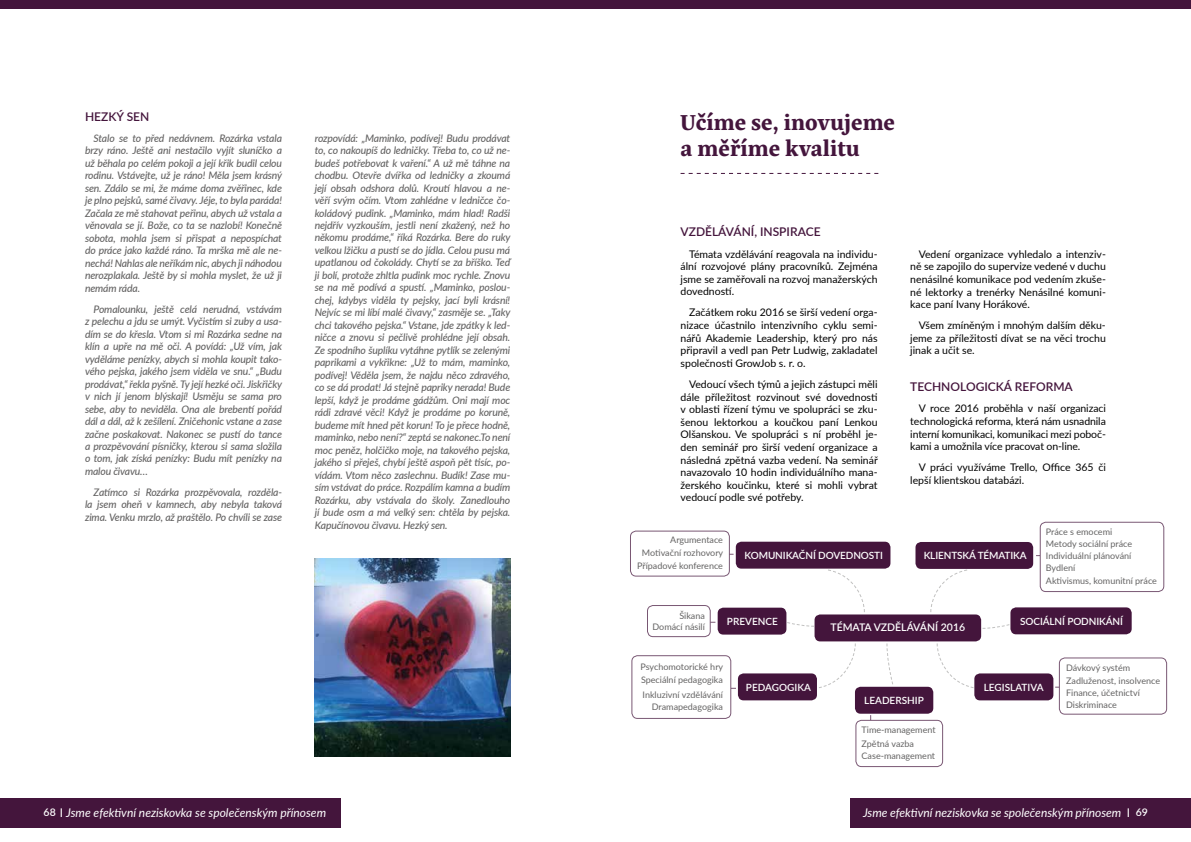
<style>
.page{position:relative;width:1191px;height:842px;background:#fff}
.page>*{position:absolute;margin:0;border:0;box-sizing:border-box;transform-origin:0 0}
.t1{font:700 22px/26.4px "Eskorte Latin";color:#44153c}
.t2{font:italic 12px "Lato";color:#fff}
.t3{font:600 12px "Lato";color:#44153c}
.t4{font:10.5px/12.6px "Lato";color:#000;text-align:justify}
.t5{font:600 10.5px "Lato";color:#fff}
.t6{font:italic 500 10.4px/12.5px "Lato";letter-spacing:-.015em;color:#646363;text-align:justify}
.t7{font:600 10px "Lato";letter-spacing:-.01em;color:#fff}
.t8{font:9px/11.8px "Lato";color:#646363;text-align:right}
.s1{font-weight:600;font-style:normal;font-size:10.5px}
.s2{font-style:normal}
</style>
<div class="page">
<img style="left:315px;top:558px;width:195px;height:199px">
<div style="left:850px;top:798px;width:341px;height:30px;background:#44153c"></div>
<div style="left:595px;top:0;width:596px;height:9px;background:#44153c"></div>
<div style="left:0;top:798px;width:340px;height:30px;background:#44153c"></div>
<div style="left:0;top:0;width:595px;height:9px;background:#44153c"></div>
<div style="left:814px;top:614px;width:167px;height:27px;background:#44153c;border-radius:6px"></div>
<div style="left:717px;top:608px;width:69px;height:27px;background:#44153c;border-radius:6px"></div>
<div style="left:736px;top:542px;width:154px;height:27px;background:#44153c;border-radius:6px"></div>
<div style="left:915px;top:542px;width:118px;height:27px;background:#44153c;border-radius:6px"></div>
<div style="left:1010px;top:607px;width:121px;height:27px;background:#44153c;border-radius:6px"></div>
<div style="left:974px;top:673px;width:79px;height:27px;background:#44153c;border-radius:6px"></div>
<div style="left:855px;top:687px;width:78px;height:27px;background:#44153c;border-radius:6px"></div>
<div style="left:738px;top:673px;width:79px;height:27px;background:#44153c;border-radius:6px"></div>
<svg style="left:828px;top:569px;width:37px;height:43px"></svg>
<svg style="left:930px;top:569px;width:37px;height:43px"></svg>
<svg style="left:936px;top:643px;width:38px;height:45px"></svg>
<svg style="left:886px;top:643px;width:7px;height:42px"></svg>
<svg style="left:786px;top:621px;width:29px;height:6px"></svg>
<svg style="left:981px;top:623px;width:29px;height:6px"></svg>
<svg style="left:819px;top:643px;width:37px;height:45px"></svg>
<div style="left:630px;top:531px;width:99px;height:45px;border:1px solid #44153c;border-radius:6px"></div>
<div style="left:631px;top:655px;width:100px;height:64px;border:1px solid #44153c;border-radius:6px"></div>
<div style="left:1040px;top:522px;width:124px;height:70px;border:1px solid #44153c;border-radius:6px"></div>
<div style="left:1059px;top:658px;width:107px;height:56px;border:1px solid #44153c;border-radius:6px"></div>
<div style="left:855px;top:720px;width:88px;height:47px;border:1px solid #44153c;border-radius:6px"></div>
<div style="left:647px;top:605px;width:63px;height:32px;border:1px solid #44153c;border-radius:6px"></div>
<svg style="left:680px;top:173px;width:198px;height:1px"></svg>
<p class="t3" style="left:85px;top:108px;width:66px">HEZKÝ SEN</p>
<p class="t6" style="left:85px;top:131px;width:199px;text-indent:9px">Stalo se to před nedávnem. Rozárka vstala brzy ráno. Ještě ani nestačilo vyjít sluníčko a už běhala po celém pokoji a její křik budil celou rodinu. Vstávejte, už je ráno! Měla jsem krásný sen. Zdálo se mi, že máme doma zvěřinec, kde je plno pejsků, samé čivavy. Jéje, to byla paráda!<br>Začala ze mě stahovat peřinu, abych už vstala a věnovala se jí. Bože, co ta se nazlobí! Konečně sobota, mohla jsem si přispat a nepospíchat do práce jako každé ráno. Ta mrška mě ale ne&shy;nechá! Nahlas ale neříkám nic, abych ji náhodou nerozplakala. Ještě by si mohla myslet, že už ji nemám ráda.</p>
<p class="t6" style="left:85px;top:302px;width:199px;text-indent:9px">Pomalounku, ještě celá nerudná, vstávám z pelechu a jdu se umýt. Vyčistím si zuby a usa&shy;dím se do křesla. Vtom si mi Rozárka sedne na klín a upře na mě oči. A povídá: „Už vím, jak vyděláme penízky, abych si mohla koupit tako&shy;vého pejska, jakého jsem viděla ve snu.“ „Budu prodávat,“ řekla pyšně. Ty její hezké oči. Jiskřičky v nich jí jenom blýskají! Usměju se sama pro sebe, aby to neviděla. Ona ale brebentí pořád dál a dál, až k zešílení. Zničehonic vstane a zase začne poskakovat. Nakonec se pustí do tance a prozpěvování písničky, kterou si sama složila o tom, jak získá penízky: Budu mít penízky na malou čivavu…</p>
<p class="t6" style="left:85px;top:485px;width:199px;text-indent:9px">Zatímco si Rozárka prozpěvovala, rozděla&shy;la jsem oheň v kamnech, aby nebyla taková zima. Venku mrzlo, až praštělo. Po chvíli se zase</p>
<p class="t6" style="left:315px;top:131px;width:197px">rozpovídá: „Maminko, podívej! Budu prodávat to, co nakoupíš do ledničky. Třeba to, co už ne&shy;budeš potřebovat k vaření.“ A už mě táhne na chodbu. Otevře dvířka od ledničky a zkoumá její obsah odshora dolů. Kroutí hlavou a ne&shy;věří svým očím. Vtom zahlédne v ledničce čo&shy;koládový pudink. „Maminko, mám hlad! Radši nejdřív vyzkouším, jestli není zkažený, než ho někomu prodáme,“ říká Rozárka. Bere do ruky velkou lžičku a pustí se do jídla. Celou pusu má upatlanou od čokolády. Chytí se za bříško. Teď ji bolí, protože zhltla pudink moc rychle. Znovu se na mě podívá a spustí. „Maminko, poslou&shy;chej, kdybys viděla ty pejsky, jací byli krásní!<br>Nejvíc se mi líbí malé čivavy,“ zasměje se. „Taky chci takového pejska.“ Vstane, jde zpátky k led&shy;ničce a znovu si pečlivě prohlédne její obsah.<br>Ze spodního šuplíku vytáhne pytlík se zelenými paprikami a vykřikne: „Už to mám, maminko, podívej! Věděla jsem, že najdu něco zdravého, co se dá prodat! Já stejně papriky nerada! Bude lepší, když je prodáme gádžům. Oni mají moc rádi zdravé věci! Když je prodáme po koruně, budeme mít hned pět korun! To je přece hodně, maminko, nebo není?“ zeptá se nakonec.To není moc peněz, holčičko moje, na takového pejska, jakého si přeješ, chybí ještě aspoň pět tisíc, po&shy;vídám. Vtom něco zaslechnu. Budík! Zase mu&shy;sím vstávat do práce. Rozpálím kamna a budím Rozárku, aby vstávala do školy. Zanedlouho jí bude osm a má velký sen: chtěla by pejska.<br>Kapučínovou čivavu. Hezký sen.</p>
<h1 class="t1" style="left:680px;top:109px;width:216px">Učíme se, inovujeme a měříme kvalitu</h1>
<p class="t3" style="left:680px;top:223px;width:142px">VZDĚLÁVÁNÍ, INSPIRACE</p>
<p class="t4" style="left:680px;top:247px;width:198px;text-indent:9px">Témata vzdělávání reagovala na individu&shy;ální rozvojové plány pracovníků. Zejména jsme se zaměřovali na rozvoj manažerských dovedností.</p>
<p class="t4" style="left:680px;top:306px;width:199px;text-indent:9px">Začátkem roku 2016 se širší vedení orga&shy;nizace účastnilo intenzivního cyklu semi&shy;nářů Akademie Leadership, který pro nás připravil a vedl pan Petr Ludwig, zakladatel společnosti GrowJob s. r. o.</p>
<p class="t4" style="left:680px;top:377px;width:199px;text-indent:9px">Vedoucí všech týmů a jejich zástupci měli dále příležitost rozvinout své dovednosti v oblasti řízení týmu ve spolupráci se zku&shy;šenou lektorkou a koučkou paní Lenkou Olšanskou. Ve spolupráci s ní proběhl je&shy;den seminář pro širší vedení organizace a následná zpětná vazba vedení. Na seminář navazovalo 10 hodin individuálního mana&shy;žerského koučinku, které si mohli vybrat vedoucí podle své potřeby.</p>
<p class="t4" style="left:910px;top:247px;width:197px;text-indent:9px">Vedení organizace vyhledalo a intenziv&shy;ně se zapojilo do supervize vedené v duchu nenásilné komunikace pod vedením zkuše&shy;né lektorky a trenérky Nenásilné komuni&shy;kace paní Ivany Horákové.</p>
<p class="t4" style="left:910px;top:319px;width:197px;text-indent:9px">Všem zmíněným i mnohým dalším děku&shy;jeme za příležitosti dívat se na věci trochu jinak a učit se.</p>
<p class="t3" style="left:910px;top:378px;width:164px">TECHNOLOGICKÁ REFORMA</p>
<p class="t4" style="left:910px;top:402px;width:197px;text-indent:9px">V roce 2016 proběhla v naší organizaci technologická reforma, která nám usnadnila interní komunikaci, komunikaci mezi poboč&shy;kami a umožnila více pracovat on-line.</p>
<p class="t4" style="left:910px;top:461px;width:197px;text-indent:9px">V práci využíváme Trello, Office 365 či lepší klientskou databázi.</p>
<p class="t8" style="left:1046px;top:525px;width:68px">Práce s emocemi</p>
<p class="t8" style="left:1046px;top:550px;width:87px">Individuální plánování</p>
<p class="t8" style="left:670px;top:533px;width:54px">Argumentace</p>
<p class="t8" style="left:637px;top:560px;width:87px">Případové konference</p>
<p class="t8" style="left:1046px;top:538px;width:88px">Metody sociální práce</p>
<p class="t8" style="left:1046px;top:561px;width:112px;line-height:13px;text-align:left">Bydlení<br>Aktivismus, komunitní práce</p>
<p class="t7" style="left:1020px;top:614px;width:104px">SOCIÁLNÍ PODNIKÁNÍ</p>
<p class="t8" style="left:1066px;top:661px;width:66px">Dávkový systém</p>
<p class="t8" style="left:1066px;top:687px;width:75px">Finance, účetnictví</p>
<p class="t7" style="left:744px;top:548px;width:140px">KOMUNIKAČNÍ DOVEDNOSTI</p>
<p class="t8" style="left:642px;top:547px;width:83px">Motivační rozhovory</p>
<p class="t7" style="left:923px;top:548px;width:105px">KLIENTSKÁ TÉMATIKA</p>
<p class="t8" style="left:652px;top:609px;width:54px">Šikana<br>Domácí násilí</p>
<p class="t7" style="left:727px;top:614px;width:52px">PREVENCE</p>
<p class="t5" style="left:830px;top:620px;width:136px">TÉMATA VZDĚLÁVÁNÍ 2016</p>
<p class="t8" style="left:640px;top:661px;width:84px">Psychomotorické hry</p>
<p class="t8" style="left:642px;top:688px;width:82px">Inkluzivní vzdělávání</p>
<p class="t8" style="left:641px;top:674px;width:84px">Speciální pedagogika</p>
<p class="t8" style="left:652px;top:701px;width:73px">Dramapedagogika</p>
<p class="t8" style="left:1066px;top:674px;width:95px">Zadluženost, insolvence</p>
<p class="t8" style="left:1066px;top:698px;width:52px">Diskriminace</p>
<p class="t7" style="left:983px;top:680px;width:61px">LEGISLATIVA</p>
<p class="t7" style="left:746px;top:680px;width:67px">PEDAGOGIKA</p>
<p class="t7" style="left:864px;top:693px;width:61px">LEADERSHIP</p>
<p class="t8" style="left:861px;top:724px;width:76px">Time-management</p>
<p class="t8" style="left:861px;top:749px;width:75px">Case-management</p>
<p class="t8" style="left:861px;top:737px;width:54px">Zpětná vazba</p>
<p class="t2" style="left:44px;top:804px;width:284px"><span class="s1">68</span> <span class="s2">I</span> Jsme efektivní neziskovka se společenským přínosem</p>
<p class="t2" style="left:863px;top:804px;width:286px">Jsme efektivní neziskovka se společenským přínosem <span class="s2">I</span> <span class="s1">69</span></p>
</div>
